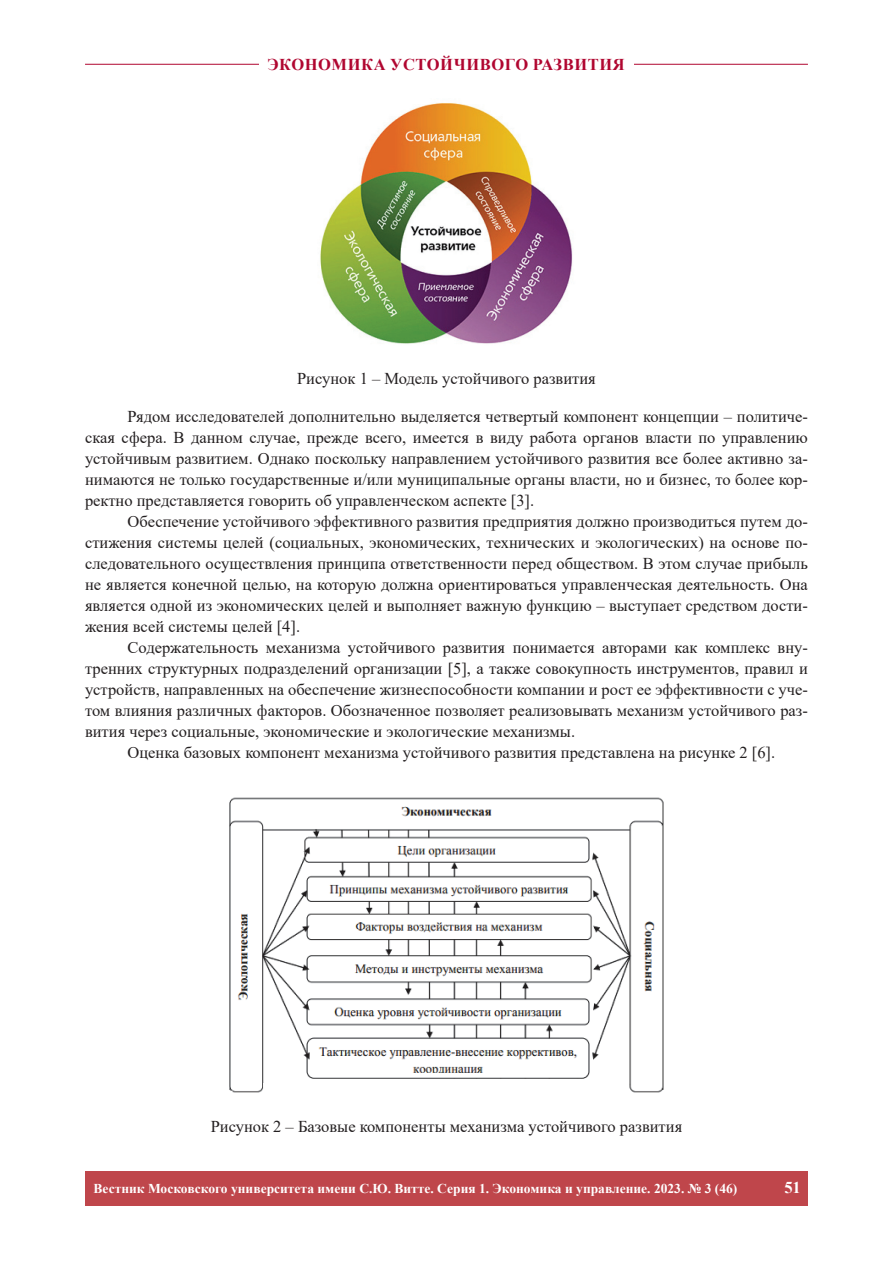
<style>
.page{position:relative;width:893px;height:1263px;background:#fff}
.page>*{position:absolute;margin:0;border:0;box-sizing:border-box;transform-origin:0 0}
.t1{font:16.5px/21px "Times New Roman";color:#231f20;text-align:justify}
.t2{font:700 16.5px "Times New Roman";letter-spacing:.035em;color:#b00630}
.t3{font:700 16.5px "Times New Roman";color:#fff}
.t4{font:700 13.5px "Times New Roman";color:#fff}
</style>
<div class="page">
<hr style="left:85px;top:64px;width:723px;height:1px;background:#b00630">
<div style="left:259px;top:59px;width:374px;height:11px;background:#fff"></div>
<div style="left:85px;top:1171px;width:723px;height:34px;background:#bf464b"></div>
<img style="left:320px;top:103px;width:253px;height:241px">
<img style="left:229px;top:797px;width:435px;height:296px">
<p class="t2" style="left:267px;top:52px;width:359px">ЭКОНОМИКА УСТОЙЧИВОГО РАЗВИТИЯ</p>
<p class="t1" style="left:297px;top:368px;width:300px">Рисунок 1 – Модель устойчивого развития</p>
<p class="t1" style="left:85px;top:406px;width:724px;text-indent:43px">Рядом исследователей дополнительно выделяется четвертый компонент концепции – политиче&shy;ская сфера. В данном случае, прежде всего, имеется в виду работа органов власти по управлению устойчивым развитием. Однако поскольку направлением устойчивого развития все более активно за&shy;нимаются не только государственные и/или муниципальные органы власти, но и бизнес, то более кор&shy;ректно представляется говорить об управленческом аспекте [3].</p>
<p class="t1" style="left:85px;top:511px;width:724px;text-indent:43px">Обеспечение устойчивого эффективного развития предприятия должно производиться путем до&shy;стижения системы целей (социальных, экономических, технических и экологических) на основе по&shy;следовательного осуществления принципа ответственности перед обществом. В этом случае прибыль не является конечной целью, на которую должна ориентироваться управленческая деятельность. Она является одной из экономических целей и выполняет важную функцию – выступает средством дости&shy;жения всей системы целей [4].</p>
<p class="t1" style="left:128px;top:637px;width:682px">Содержательность механизма устойчивого развития понимается авторами как комплекс вну-</p>
<p class="t1" style="left:85px;top:658px;width:724px">тренних структурных подразделений организации [5], а также совокупность инструментов, правил и</p>
<p class="t1" style="left:85px;top:679px;width:724px">устройств, направленных на обеспечение жизнеспособности компании и рост ее эффективности с уче-</p>
<p class="t1" style="left:85px;top:700px;width:724px">том влияния различных факторов. Обозначенное позволяет реализовывать механизм устойчивого раз-</p>
<p class="t1" style="left:85px;top:721px;width:492px">вития через социальные, экономические и экологические механизмы.</p>
<p class="t1" style="left:128px;top:742px;width:649px">Оценка базовых компонент механизма устойчивого развития представлена на рисунке 2 [6].</p>
<p class="t1" style="left:211px;top:1116px;width:473px">Рисунок 2 – Базовые компоненты механизма устойчивого развития</p>
<p class="t4" style="left:94px;top:1179px;width:645px">Вестник Московского университета имени С.Ю. Витте. Серия 1. Экономика и управление. 2023. № 3 (46)</p>
<p class="t3" style="left:784px;top:1175px;width:18px">51</p>
</div>
